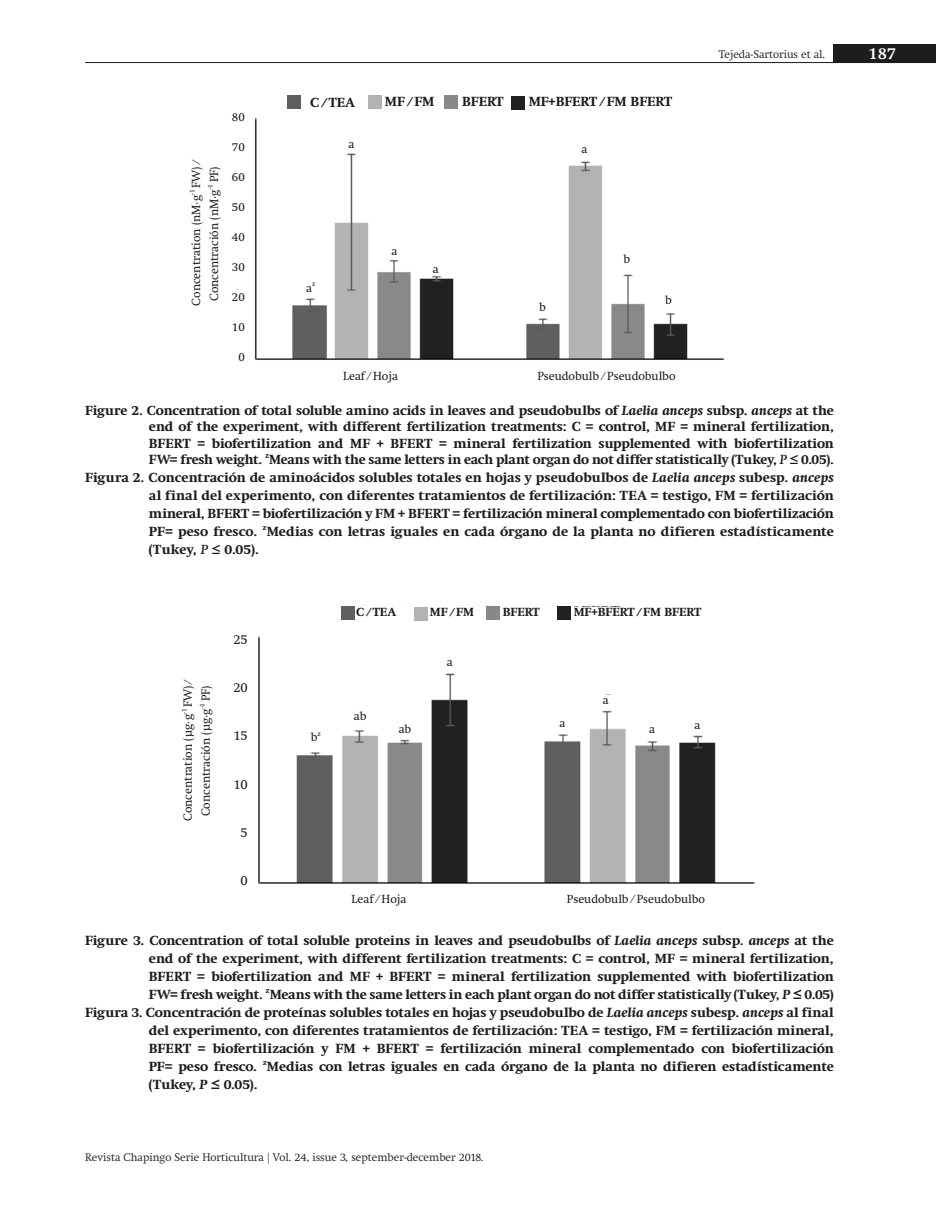
<style>
.page{position:relative;width:936px;height:1206px;background:#fff}
.page>*{position:absolute;margin:0;border:0;box-sizing:border-box;transform-origin:0 0}
.t1{font:600 16.5px "Swift Neue LT Pro";color:#fff}
.t2{font:700 13.5px/18px "Swift Neue LT Pro";letter-spacing:-.005em;color:#1d1d1b;text-align:justify}
.t3{font:13.5px "Swift Neue LT Pro";color:#1d1d1b}
.t4{font:12px "Swift Neue LT Pro";color:#1d1d1b}
.t5{font:700 12px "Swift Neue LT Pro";color:#1d1d1b}
.t6{font:300 11.25px "Swift Neue LT Pro";color:#1d1d1b}
.t7{font:700 7.8px "Swift Neue LT Pro";color:#1d1d1b}
.t8{font:6.9px "Swift Neue LT Pro";color:#1d1d1b}
.s1{font-style:italic}
.s2{font-weight:600;font-style:italic}
</style>
<div class="page">
<hr style="left:85px;top:62px;width:850px;height:1px;background:#1d1d1b">
<div style="left:833px;top:45px;width:102px;height:18px;background:#1d1d1b"></div>
<img style="left:258px;top:605px;width:498px;height:279px">
<div style="left:356px;top:606px;width:69px;height:14px;background:#fff"></div>
<div style="left:573px;top:607px;width:149px;height:13px;background:#fff"></div>
<div style="left:341px;top:606px;width:13px;height:13px;background:#5f5f5f"></div>
<div style="left:414px;top:606px;width:13px;height:14px;background:#b2b3b3"></div>
<div style="left:429px;top:606px;width:89px;height:14px;background:#fff"></div>
<div style="left:486px;top:606px;width:13px;height:14px;background:#888889"></div>
<div style="left:502px;top:606px;width:72px;height:15px;background:#fff"></div>
<div style="left:557px;top:606px;width:13px;height:14px;background:#212121"></div>
<img style="left:254px;top:95px;width:471px;height:265px">
<div style="left:310px;top:96px;width:75px;height:14px;background:#fff"></div>
<div style="left:385px;top:96px;width:88px;height:14px;background:#fff"></div>
<div style="left:462px;top:96px;width:108px;height:15px;background:#fff"></div>
<div style="left:528px;top:96px;width:149px;height:18px;background:#fff"></div>
<div style="left:287px;top:96px;width:14px;height:13px;background:#5f5f5f"></div>
<div style="left:368px;top:95px;width:13px;height:14px;background:#b2b3b3"></div>
<div style="left:444px;top:96px;width:14px;height:13px;background:#888889"></div>
<div style="left:510px;top:96px;width:14px;height:13px;background:#212121"></div>
<div style="left:302px;top:282px;width:17px;height:12px;background:#fff"></div>
<div style="left:343px;top:139px;width:17px;height:12px;background:#fff"></div>
<div style="left:386px;top:246px;width:16px;height:11px;background:#fff"></div>
<div style="left:427px;top:263px;width:17px;height:12px;background:#fff"></div>
<div style="left:576px;top:144px;width:16px;height:11px;background:#fff"></div>
<div style="left:534px;top:301px;width:16px;height:14px;background:#fff"></div>
<div style="left:619px;top:254px;width:15px;height:13px;background:#fff"></div>
<div style="left:660px;top:295px;width:15px;height:13px;background:#fff"></div>
<div style="left:306px;top:732px;width:20px;height:15px;background:#fff"></div>
<div style="left:347px;top:711px;width:26px;height:13px;background:#fff"></div>
<div style="left:436px;top:656px;width:26px;height:14px;background:#fff"></div>
<div style="left:549px;top:717px;width:26px;height:14px;background:#fff"></div>
<div style="left:592px;top:694px;width:26px;height:14px;background:#fff"></div>
<div style="left:638px;top:723px;width:26px;height:13px;background:#fff"></div>
<div style="left:684px;top:719px;width:26px;height:14px;background:#fff"></div>
<div style="left:392px;top:723px;width:26px;height:13px;background:#fff"></div>
<p class="t4" style="left:189px;top:188px;width:31px;rotate:-90deg">FW) ⁄</p>
<p class="t4" style="left:207px;top:182px;width:17px;rotate:-90deg">PF)</p>
<p class="t8" style="left:206px;top:189px;width:7px;rotate:-90deg">-1</p>
<p class="t4" style="left:207px;top:301px;width:113px;rotate:-90deg">Concentración (nM·g</p>
<p class="t8" style="left:188px;top:195px;width:7px;rotate:-90deg">-1</p>
<p class="t4" style="left:189px;top:305px;width:112px;rotate:-90deg">Concentration (nM·g</p>
<p class="t4" style="left:232px;top:110px;width:14px">80</p>
<p class="t4" style="left:232px;top:140px;width:14px">70</p>
<p class="t4" style="left:232px;top:170px;width:14px">60</p>
<p class="t4" style="left:232px;top:200px;width:14px">50</p>
<p class="t4" style="left:232px;top:230px;width:14px">40</p>
<p class="t4" style="left:232px;top:260px;width:14px">30</p>
<p class="t4" style="left:232px;top:290px;width:14px">20</p>
<p class="t4" style="left:232px;top:320px;width:14px">10</p>
<p class="t4" style="left:238px;top:350px;width:8px">0</p>
<p class="t2" style="left:310px;top:93px;width:46px">C ⁄ TEA</p>
<p class="t2" style="left:385px;top:93px;width:51px">MF ⁄ FM</p>
<p class="t2" style="left:462px;top:93px;width:43px">BFERT</p>
<p class="t2" style="left:528px;top:93px;width:145px">MF+BFERT ⁄ FM BFERT</p>
<p class="t4" style="left:348px;top:137px;width:7px">a</p>
<p class="t4" style="left:581px;top:141px;width:7px">a</p>
<p class="t4" style="left:306px;top:280px;width:11px">a<sup>z</sup></p>
<p class="t4" style="left:391px;top:244px;width:7px">a</p>
<p class="t4" style="left:432px;top:261px;width:7px">a</p>
<p class="t4" style="left:539px;top:299px;width:8px">b</p>
<p class="t4" style="left:623px;top:252px;width:8px">b</p>
<p class="t4" style="left:664px;top:293px;width:8px">b</p>
<p class="t4" style="left:343px;top:368px;width:56px">Leaf ⁄ Hoja</p>
<p class="t4" style="left:537px;top:368px;width:140px">Pseudobulb ⁄ Pseudobulbo</p>
<p class="t6" style="left:718px;top:47px;width:108px">Tejeda-Sartorius et al.</p>
<p class="t1" style="left:868px;top:44px;width:29px">187</p>
<p class="t2" style="left:149px;top:402px;width:686px;line-height:16.2px;text-indent:-64px">Figure 2. Concentration of total soluble amino acids in leaves and pseudobulbs of <span class="s1">Laelia anceps</span> subsp. <span class="s1">anceps</span> at the end of the experiment, with different fertilization treatments: C = control, MF = mineral fertilization, BFERT = biofertilization and MF + BFERT = mineral fertilization supplemented with biofertilization FW= fresh weight. <sup>z</sup>Means with the same letters in each plant organ do not differ statistically (Tukey, <span class="s2">P ≤</span> 0.05).</p>
<p class="t2" style="left:149px;top:468px;width:686px;text-indent:-64px">Figura 2. Concentración de aminoácidos solubles totales en hojas y pseudobulbos de <span class="s1">Laelia anceps</span> subesp. <span class="s1">anceps </span>al final del experimento, con diferentes tratamientos de fertilización: TEA = testigo, FM = fertilización mineral, BFERT = biofertilización y FM + BFERT = fertilización mineral complementado con biofertilización PF= peso fresco. <sup>z</sup>Medias con letras iguales en cada órgano de la planta no difieren estadísticamente (Tukey, <span class="s2">P ≤</span> 0.05).</p>
<p class="t4" style="left:180px;top:706px;width:31px;rotate:-90deg">FW) ⁄</p>
<p class="t4" style="left:198px;top:700px;width:17px;rotate:-90deg">PF)</p>
<p class="t8" style="left:198px;top:708px;width:7px;rotate:-90deg">-1</p>
<p class="t4" style="left:198px;top:816px;width:109px;rotate:-90deg">Concentración (µg·g</p>
<p class="t8" style="left:180px;top:714px;width:7px;rotate:-90deg">-1</p>
<p class="t4" style="left:180px;top:820px;width:108px;rotate:-90deg">Concentration (µg·g</p>
<p class="t3" style="left:233px;top:631px;width:16px">25</p>
<p class="t3" style="left:233px;top:679px;width:16px">20</p>
<p class="t3" style="left:233px;top:727px;width:16px">15</p>
<p class="t3" style="left:233px;top:775px;width:16px">10</p>
<p class="t3" style="left:240px;top:823px;width:9px">5</p>
<p class="t3" style="left:240px;top:871px;width:9px">0</p>
<p class="t4" style="left:311px;top:730px;width:8px">b</p>
<p class="t8" style="left:317px;top:729px;width:5px">z</p>
<p class="t5" style="left:356px;top:604px;width:41px">C ⁄ TEA</p>
<p class="t5" style="left:429px;top:604px;width:45px">MF ⁄ FM</p>
<p class="t5" style="left:502px;top:604px;width:38px">BFERT</p>
<p class="t5" style="left:573px;top:605px;width:129px">MF+BFERT ⁄ FM BFERT</p>
<p class="t4" style="left:354px;top:708px;width:14px">ab</p>
<p class="t4" style="left:398px;top:721px;width:14px">ab</p>
<p class="t4" style="left:446px;top:654px;width:7px">a</p>
<p class="t4" style="left:559px;top:715px;width:7px">a</p>
<p class="t4" style="left:602px;top:692px;width:7px">a</p>
<p class="t4" style="left:648px;top:721px;width:7px">a</p>
<p class="t4" style="left:694px;top:717px;width:7px">a</p>
<p class="t4" style="left:351px;top:891px;width:56px">Leaf ⁄ Hoja</p>
<p class="t4" style="left:566px;top:891px;width:140px">Pseudobulb ⁄ Pseudobulbo</p>
<p class="t2" style="left:149px;top:931px;width:686px;text-indent:-64px">Figure 3. Concentration of total soluble proteins in leaves and pseudobulbs of <span class="s1">Laelia anceps</span> subsp. <span class="s1">anceps</span> at the end of the experiment, with different fertilization treatments: C = control, MF = mineral fertilization, BFERT = biofertilization and MF + BFERT = mineral fertilization supplemented with biofertilization FW= fresh weight.</p>
<p class="t7" style="left:265px;top:985px;width:6px">z</p>
<p class="t2" style="left:269px;top:985px;width:565px">Means with the same letters in each plant organ do not differ statistically (Tukey, <span class="s1">P ≤</span> 0.05)</p>
<p class="t2" style="left:85px;top:1003px;width:749px">Figura 3. Concentración de proteínas solubles totales en hojas y pseudobulbo de <span class="s1">Laelia anceps</span> subesp. <span class="s1">anceps</span> al final</p>
<p class="t2" style="left:149px;top:1021px;width:686px">del experimento, con diferentes tratamientos de fertilización: TEA = testigo, FM = fertilización mineral,</p>
<p class="t2" style="left:149px;top:1039px;width:686px">BFERT = biofertilización y FM + BFERT = fertilización mineral complementado con biofertilización</p>
<p class="t2" style="left:149px;top:1057px;width:686px">PF= peso fresco. <sup>z</sup>Medias con letras iguales en cada órgano de la planta no difieren estadísticamente</p>
<p class="t2" style="left:149px;top:1075px;width:110px">(Tukey, <span class="s1">P ≤</span> 0.05).</p>
<p class="t6" style="left:85px;top:1150px;width:399px">Revista Chapingo Serie Horticultura | Vol. 24, issue 3, september-december 2018.</p>
</div>
